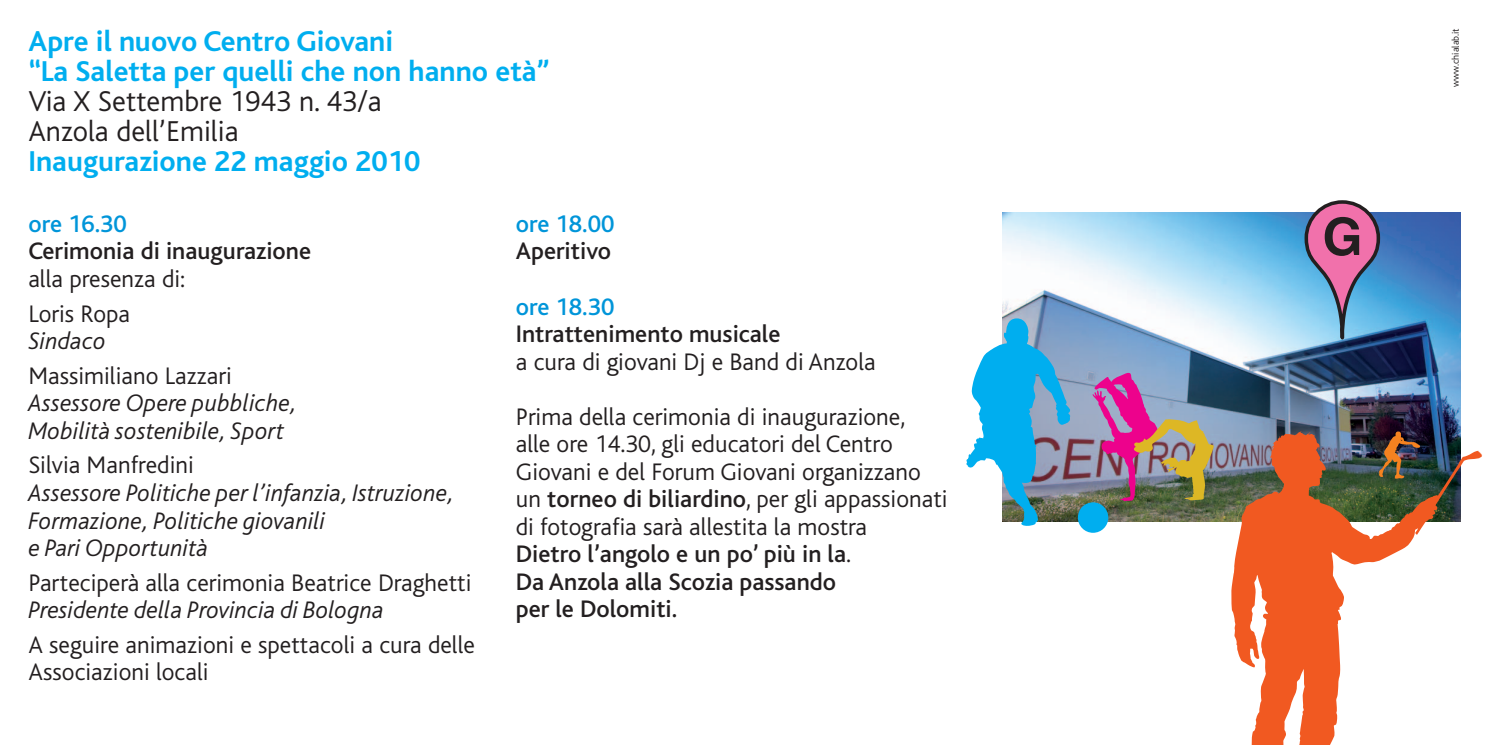
<style>
.page{position:relative;width:1489px;height:745px;background:#fff}
.page>*{position:absolute;margin:0;border:0;box-sizing:border-box;transform-origin:0 0}
.t1{font:700 30px/30px "Bliss";color:#00aeef}
.t2{font:300 30px/30px "Bliss";color:#231f20}
.t3{font:300 25px/27.5px "Bliss";color:#231f20}
.t4{font:italic 300 25px/27.5px "Bliss";color:#231f20}
.t5{font:500 25px "Bliss";color:#231f20}
.t6{font:500 25px "Bliss";color:#0095d9}
.t7{font:300 10px "Bliss";color:#231f20}
.s1{font-weight:500}
</style>
<div class="page">
<img style="left:1002px;top:213px;width:458px;height:307px">
<svg style="left:966px;top:318px;width:105px;height:208px"></svg>
<div style="left:1077px;top:502px;width:31px;height:30px;background:#00aeef;border-radius:50%"></div>
<img style="left:1092px;top:372px;width:122px;height:129px">
<svg style="left:1230px;top:431px;width:252px;height:313px"></svg>
<svg style="left:1302px;top:200px;width:79px;height:141px;background:#8f89b1"></svg>
<p class="t1" style="left:28px;top:27px;width:522px">Apre il nuovo Centro Giovani<br>“La Saletta per quelli che non hanno età”</p>
<p class="t2" style="left:28px;top:87px;width:355px">Via X Settembre 1943 n. 43/a<br>Anzola dell’Emilia</p>
<p class="t1" style="left:28px;top:147px;width:393px">Inaugurazione 22 maggio 2010</p>
<p class="t6" style="left:28px;top:210px;width:100px">ore 16.30</p>
<p class="t5" style="left:28px;top:238px;width:284px">Cerimonia di inaugurazione</p>
<p class="t3" style="left:28px;top:262px;width:158px;line-height:34.5px">alla presenza di:<br>Loris Ropa</p>
<p class="t4" style="left:28px;top:327px;width:79px">Sindaco</p>
<p class="t3" style="left:28px;top:362px;width:205px">Massimiliano Lazzari</p>
<p class="t4" style="left:28px;top:389px;width:270px">Assessore Opere pubbliche,<br>Mobilità sostenibile, Sport</p>
<p class="t3" style="left:28px;top:451px;width:167px">Silvia Manfredini</p>
<p class="t4" style="left:28px;top:479px;width:427px">Assessore Politiche per l’infanzia, Istruzione,<br>Formazione, Politiche giovanili<br>e Pari Opportunità</p>
<p class="t3" style="left:28px;top:568px;width:444px">Parteciperà alla cerimonia Beatrice Draghetti</p>
<p class="t4" style="left:28px;top:596px;width:357px">Presidente della Provincia di Bologna</p>
<p class="t3" style="left:28px;top:631px;width:448px">A seguire animazioni e spettacoli a cura delle<br>Associazioni locali</p>
<p class="t6" style="left:516px;top:210px;width:100px">ore 18.00</p>
<p class="t5" style="left:516px;top:238px;width:97px">Aperitivo</p>
<p class="t6" style="left:516px;top:293px;width:100px">ore 18.30</p>
<p class="t5" style="left:516px;top:320px;width:266px">Intrattenimento musicale</p>
<p class="t3" style="left:516px;top:348px;width:361px">a cura di giovani Dj e Band di Anzola</p>
<p class="t3" style="left:516px;top:403px;width:433px">Prima della cerimonia di inaugurazione,<br>alle ore 14.30, gli educatori del Centro Giovani e del Forum Giovani organizzano un <span class="s1">torneo di biliardino</span>, per gli appassionati di fotografia sarà allestita la mostra<br><span class="s1">Dietro l’angolo e un po’ più in la</span>.<br><span class="s1">Da Anzola alla Scozia passando<br>per le Dolomiti.</span></p>
<p class="t7" style="left:1449px;top:87px;width:60px;rotate:-90deg">www.chialab.it</p>
</div>
